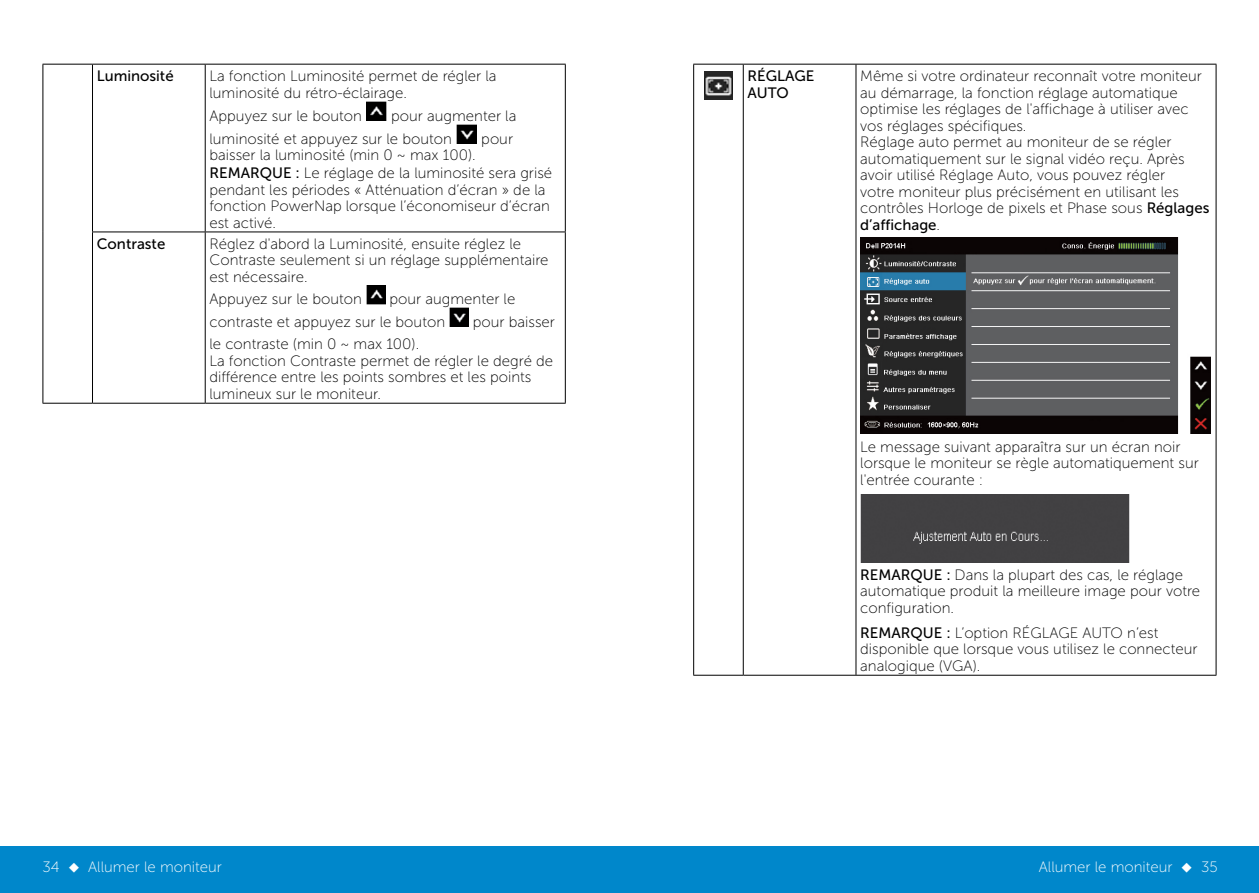
<style>
.page{position:relative;width:1259px;height:893px;background:#fff}
.page>*{position:absolute;margin:0;border:0;box-sizing:border-box;transform-origin:0 0}
.t1{font:15px/16.5px "Museo Sans For Dell 100";color:#000}
.t2{font:15px/16.5px "Museo Sans For Dell 500";color:#000}
.t3{font:15px "Museo Sans For Dell 100";color:#fff}
.s1{font-family:"Museo Sans For Dell 500"}
.s2{font-family:"Museo Sans For Dell 100"}
</style>
<div class="page">
<div style="left:0;top:846px;width:629px;height:47px;background:#0087cb"></div>
<div style="left:629px;top:846px;width:630px;height:47px;background:#0087cb"></div>
<hr style="left:43px;top:64px;width:49px;height:1px;background:#000">
<hr style="left:43px;top:65px;width:1px;height:167px;background:#000">
<hr style="left:92px;top:64px;width:113px;height:1px;background:#000">
<hr style="left:92px;top:65px;width:1px;height:167px;background:#000">
<hr style="left:205px;top:64px;width:361px;height:1px;background:#000">
<hr style="left:205px;top:65px;width:1px;height:167px;background:#000">
<hr style="left:565px;top:65px;width:1px;height:167px;background:#000">
<hr style="left:43px;top:232px;width:1px;height:171px;background:#000">
<hr style="left:92px;top:232px;width:113px;height:1px;background:#000">
<hr style="left:92px;top:232px;width:1px;height:171px;background:#000">
<hr style="left:205px;top:232px;width:361px;height:1px;background:#000">
<hr style="left:205px;top:232px;width:1px;height:171px;background:#000">
<hr style="left:565px;top:232px;width:1px;height:171px;background:#000">
<hr style="left:43px;top:403px;width:49px;height:1px;background:#000">
<hr style="left:92px;top:403px;width:113px;height:1px;background:#000">
<hr style="left:205px;top:403px;width:361px;height:1px;background:#000">
<img style="left:367px;top:101px;width:19px;height:19px">
<img style="left:457px;top:124px;width:19px;height:19px">
<img style="left:366px;top:286px;width:19px;height:18px">
<img style="left:449px;top:308px;width:20px;height:18px">
<hr style="left:693px;top:64px;width:50px;height:1px;background:#000">
<hr style="left:693px;top:65px;width:1px;height:610px;background:#000">
<hr style="left:743px;top:64px;width:113px;height:1px;background:#000">
<hr style="left:743px;top:65px;width:1px;height:610px;background:#000">
<hr style="left:856px;top:64px;width:360px;height:1px;background:#000">
<hr style="left:855px;top:65px;width:1px;height:610px;background:#000">
<hr style="left:1215px;top:65px;width:1px;height:610px;background:#000">
<hr style="left:693px;top:675px;width:50px;height:1px;background:#000">
<hr style="left:743px;top:675px;width:113px;height:1px;background:#000">
<hr style="left:856px;top:675px;width:360px;height:1px;background:#000">
<img style="left:704px;top:71px;width:28px;height:28px">
<img style="left:860px;top:238px;width:350px;height:196px">
<div style="left:860px;top:494px;width:269px;height:68px;background:#424143"></div>
<p class="t2" style="left:97px;top:68px;width:78px">Luminosité</p>
<p class="t1" style="left:209px;top:68px;width:289px">La fonction Luminosité permet de régler la luminosité du rétro-éclairage.</p>
<p class="t1" style="left:209px;top:107px;width:154px">Appuyez sur le bouton</p>
<p class="t1" style="left:209px;top:104px;width:308px;line-height:23px;text-indent:182px">pour augmenter la luminosité et appuyez sur le bouton</p>
<p class="t1" style="left:481px;top:130px;width:33px">pour</p>
<p class="t1" style="left:209px;top:146px;width:344px;line-height:18px">baisser la luminosité (min 0 ~ max 100).<br><span class="s1">REMARQUE :</span> Le réglage de la luminosité sera grisé</p>
<p class="t1" style="left:209px;top:181px;width:342px">pendant les périodes « Atténuation d’écran » de la fonction PowerNap lorsque l’économiseur d’écran est activé.</p>
<p class="t2" style="left:97px;top:236px;width:70px">Contraste</p>
<p class="t1" style="left:209px;top:236px;width:340px">Réglez d'abord la Luminosité, ensuite réglez le<br>Contraste seulement si un réglage supplémentaire est nécessaire.</p>
<p class="t1" style="left:209px;top:291px;width:154px">Appuyez sur le bouton</p>
<p class="t1" style="left:209px;top:288px;width:307px;line-height:22.5px;text-indent:180px">pour augmenter le contraste et appuyez sur le bouton</p>
<p class="t1" style="left:473px;top:314px;width:84px">pour baisser</p>
<p class="t1" style="left:209px;top:336px;width:345px">le contraste (min 0 ~ max 100).<br>La fonction Contraste permet de régler le degré de différence entre les points sombres et les points lumineux sur le moniteur.</p>
<p class="t2" style="left:747px;top:68px;width:68px">RÉGLAGE<br>AUTO</p>
<p class="t1" style="left:860px;top:68px;width:351px">Même si votre ordinateur reconnaît votre moniteur au démarrage, la fonction réglage automatique optimise les réglages de l'affichage à utiliser avec vos réglages spécifiques.<br>Réglage auto permet au moniteur de se régler automatiquement sur le signal vidéo reçu. Après avoir utilisé Réglage Auto, vous pouvez régler<br>votre moniteur plus précisément en utilisant les contrôles Horloge de pixels et Phase sous <span class="s1">Réglages</span></p>
<p class="t2" style="left:860px;top:216px;width:81px">d’affichage<span class="s2">.</span></p>
<p class="t1" style="left:860px;top:438px;width:340px">Le message suivant apparaîtra sur un écran noir lorsque le moniteur se règle automatiquement sur l'entrée courante :</p>
<p class="t1" style="left:860px;top:567px;width:341px"><span class="s1">REMARQUE :</span> Dans la plupart des cas, le réglage automatique produit la meilleure image pour votre configuration.</p>
<p class="t1" style="left:860px;top:625px;width:339px"><span class="s1">REMARQUE :</span> L’option RÉGLAGE AUTO n’est disponible que lorsque vous utilisez le connecteur analogique (VGA).</p>
<p class="t3" style="left:43px;top:859px;width:181px">34 ◆ Allumer le moniteur</p>
<p class="t3" style="left:1038px;top:859px;width:180px">Allumer le moniteur ◆ 35</p>
</div>
